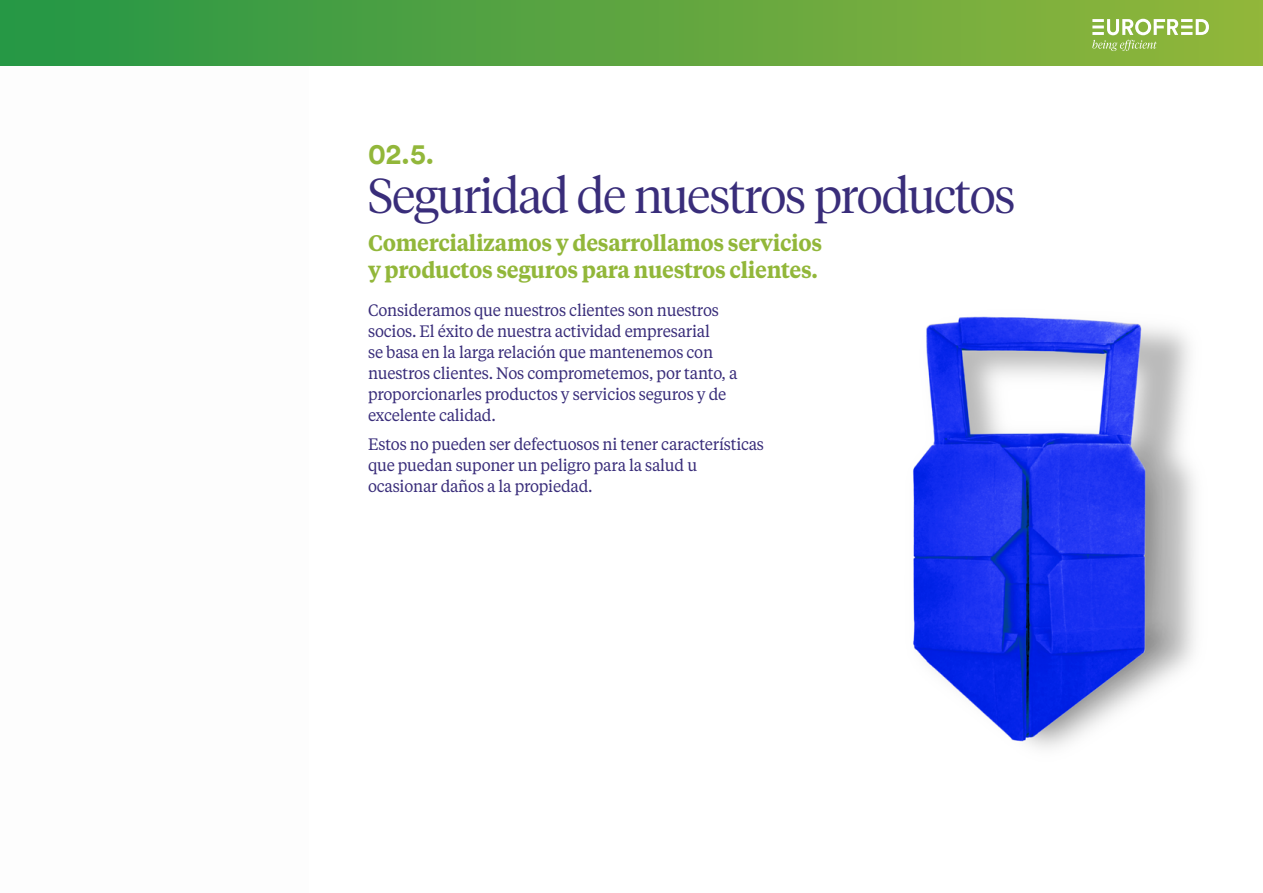
<style>
.page{position:relative;width:1263px;height:893px;background:#fff}
.page>*{position:absolute;margin:0;border:0;box-sizing:border-box;transform-origin:0 0}
.t1{font:300 48.75px "Tiempos Headline";letter-spacing:-.02em;color:#392d7a}
.t2{font:700 28.5px "Circular";color:#92b73a}
.t3{font:600 22.5px/27px "Tiempos Text";letter-spacing:-.015em;color:#92b73a;scale:.95 1}
.t4{font:16.5px/21px "Tiempos Text";letter-spacing:-.015em;color:#392d7a;scale:.95 1}
</style>
<div class="page">
<div style="left:0;top:0;width:1263px;height:66px;background:linear-gradient(to right,#269646,#94b63a)"></div>
<svg style="left:1092px;top:19px;width:117px;height:32px"></svg>
<img style="left:913px;top:316px;width:282px;height:432px">
<h2 class="t2" style="left:368px;top:134px;width:68px">02.5.</h2>
<h1 class="t1" style="left:368px;top:162px;width:649px">Seguridad de nuestros productos</h1>
<h3 class="t3" style="left:368px;top:228px;width:480px">Comercializamos y desarrollamos servicios y productos seguros para nuestros clientes.</h3>
<p class="t4" style="left:368px;top:299px;width:390px">Consideramos que nuestros clientes son nuestros socios. El éxito de nuestra actividad empresarial<br>se basa en la larga relación que mantenemos con nuestros clientes. Nos comprometemos, por tanto, a proporcionarles productos y servicios seguros y de excelente calidad.</p>
<p class="t4" style="left:368px;top:433px;width:418px">Estos no pueden ser defectuosos ni tener características que puedan suponer un peligro para la salud u ocasionar daños a la propiedad.</p>
</div>
